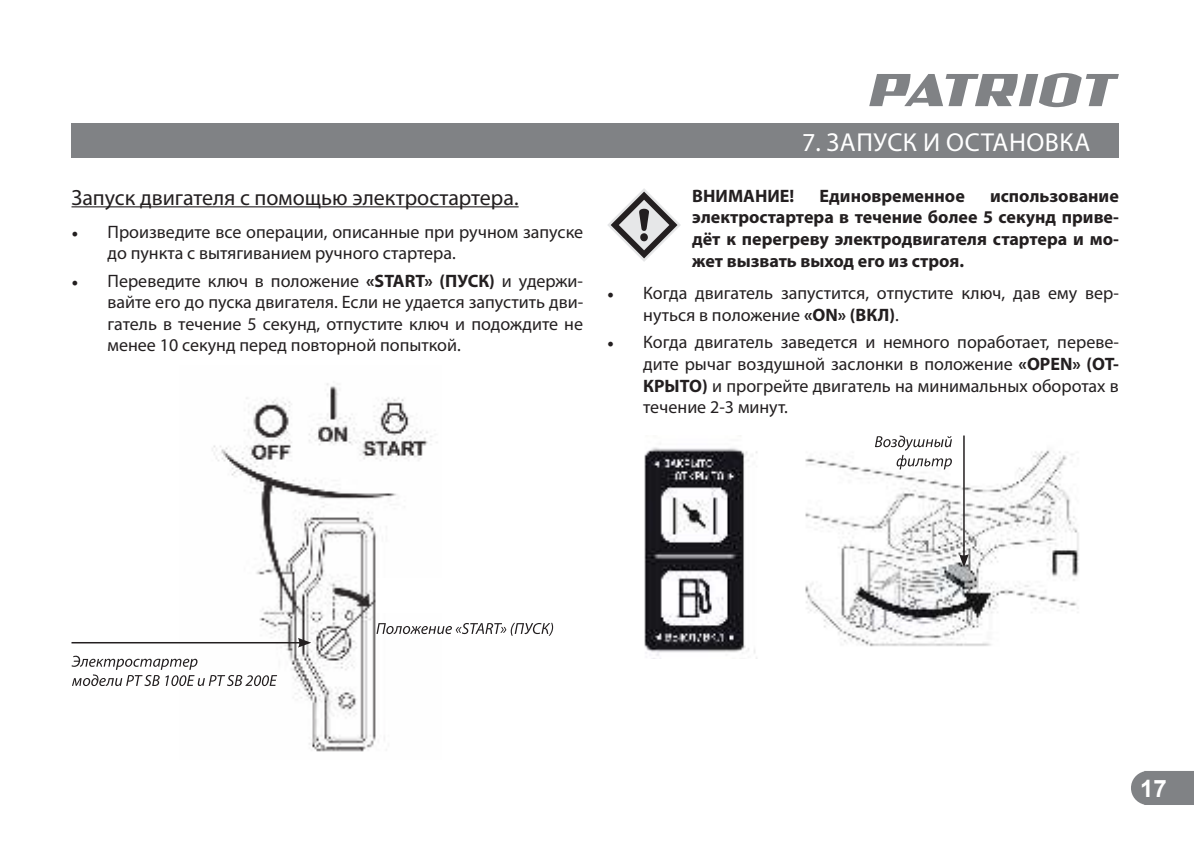
<style>
.page{position:relative;width:1194px;height:844px;background:#fff}
.page>*{position:absolute;margin:0;border:0;box-sizing:border-box;transform-origin:0 0}
.t1{font:26px "Myriad Pro";letter-spacing:.02em;color:#fff}
.t2{font:700 24px "Arial";color:#fff}
.t3{font:22px "Myriad Pro";color:#231f20}
.t4{font:18px/21.6px "Myriad Pro";color:#231f20}
.t5{font:700 18px/21.6px "Myriad Pro";color:#231f20;text-align:justify}
.s1{font-family:"Minion Pro"}
.s2{font-weight:700}
</style>
<div class="page">
<div style="left:1131px;top:771px;width:62px;height:33px;background:#808285"></div>
<svg style="left:869px;top:73px;width:249px;height:34px"></svg>
<hr style="left:71px;top:206px;width:447px;height:1px;background:#231f20">
<div style="left:71px;top:124px;width:1047px;height:34px;background:#808285"></div>
<svg style="left:608px;top:188px;width:72px;height:74px"></svg>
<img style="left:179px;top:383px;width:258px;height:369px">
<img style="left:644px;top:435px;width:435px;height:223px">
<svg style="left:376px;top:622px;width:177px;height:13px"></svg>
<svg style="left:71px;top:655px;width:206px;height:30px"></svg>
<hr style="left:71px;top:641px;width:230px;height:2px;background:#231f20">
<svg style="left:298px;top:637px;width:13px;height:10px"></svg>
<div style="left:376px;top:578px;width:78px;height:34px;background:#fff"></div>
<svg style="left:874px;top:435px;width:77px;height:34px"></svg>
<hr style="left:962px;top:435px;width:2px;height:122px;background:#231f20">
<svg style="left:958px;top:554px;width:10px;height:13px"></svg>
<p class="t3" style="left:71px;top:187px;width:448px">Запуск двигателя с помощью электростартера.</p>
<p class="t4" style="left:107px;top:221px;width:477px;text-indent:-36px"><span class="s1">•</span> Произведите все операции, описанные при ручном запуске до пункта с вытягиванием ручного стартера.</p>
<p class="t4" style="left:107px;top:270px;width:477px;text-align:justify;text-indent:-36px"><span class="s1">•</span> Переведите ключ в положение <span class="s2">«START» (ПУСК)</span> и удержи&shy;вайте его до пуска двигателя. Если не удается запустить дви&shy;гатель в течение 5 секунд, отпустите ключ и подождите не менее 10 секунд перед повторной попыткой.</p>
<h1 class="t1" style="left:802px;top:129px;width:289px">7. ЗАПУСК И ОСТАНОВКА</h1>
<p class="t5" style="left:692px;top:186px;width:103px">ВНИМАНИЕ!</p>
<p class="t5" style="left:819px;top:186px;width:147px">Единовременное</p>
<p class="t5" style="left:692px;top:186px;width:428px;text-indent:297px">использование электростартера в течение более 5 секунд приве&shy;дёт к перегреву электродвигателя стартера и мо&shy;жет вызвать выход его из строя.</p>
<p class="t4" style="left:643px;top:283px;width:477px;text-indent:-36px"><span class="s1">•</span> Когда двигатель запустится, отпустите ключ, дав ему вер&shy;нуться в положение <span class="s2">«ON» (ВКЛ)</span>.</p>
<p class="t4" style="left:643px;top:332px;width:477px;text-align:justify;text-indent:-36px"><span class="s1">•</span> Когда двигатель заведется и немного поработает, переве&shy;дите рычаг воздушной заслонки в положение <span class="s2">«OPEN» (ОТ-КРЫТО)</span> и прогрейте двигатель на минимальных оборотах в течение 2-3 минут.</p>
<h2 class="t2" style="left:1139px;top:774px;width:28px">17</h2>
</div>
